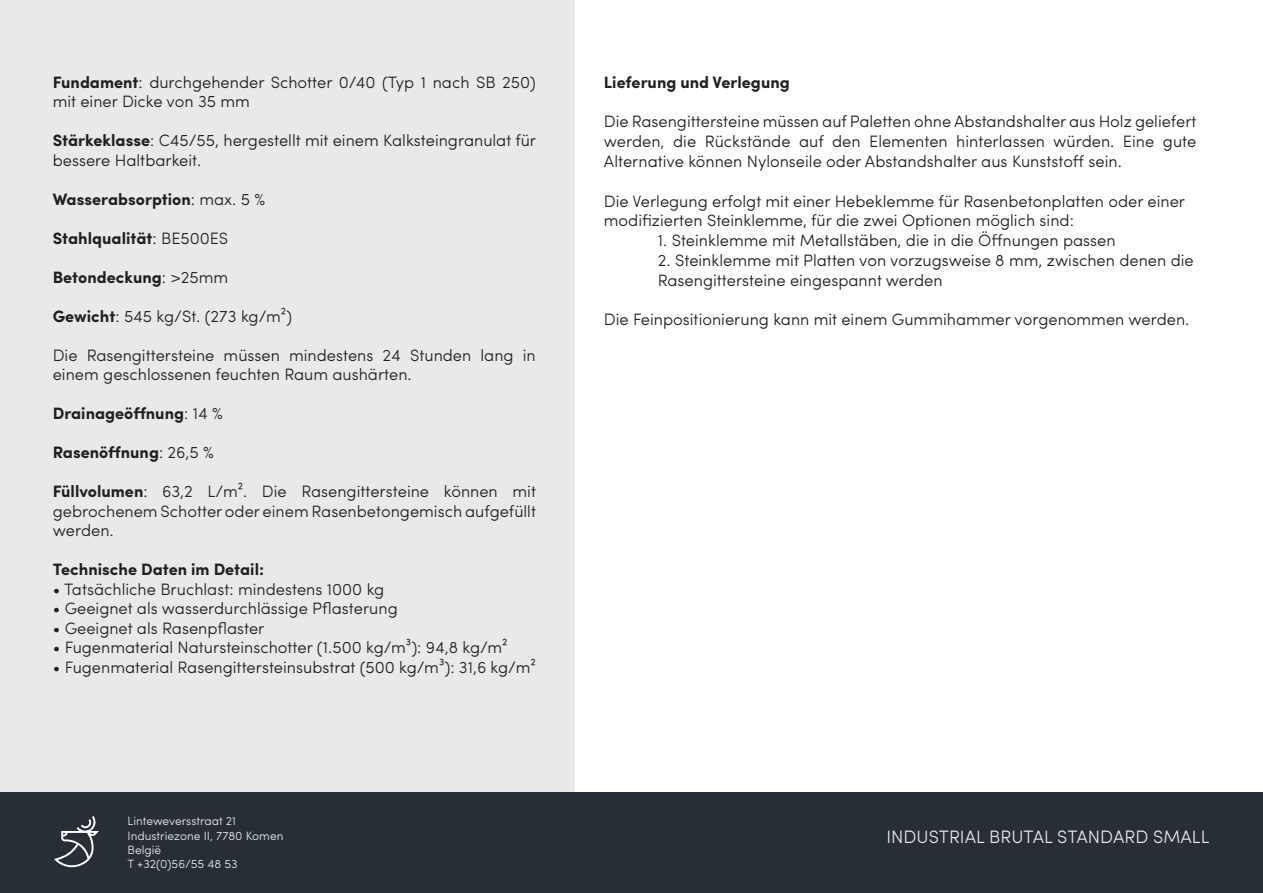
<style>
.page{position:relative;width:1263px;height:893px;background:#fff}
.page>*{position:absolute;margin:0;border:0;box-sizing:border-box;transform-origin:0 0}
.t1{font:300 18px "Sofia Pro";color:#e9e9e9}
.t2{font:300 16.5px/19.5px "Sofia Pro";color:#231f20}
.t3{font:700 16.5px "Sofia Pro";color:#231f20}
.t4{font:300 12px/14.4px "Sofia Pro";color:#e9e9e9}
.s1{font-weight:700}
.s2{font-weight:300}
</style>
<div class="page">
<div style="left:0;top:0;width:574px;height:893px;background:#e9e9e9"></div>
<div style="left:0;top:792px;width:1263px;height:101px;background:#282e35"></div>
<svg style="left:54px;top:816px;width:45px;height:51px"></svg>
<p class="t2" style="left:53px;top:71px;width:484px"><span class="s1">Fundament</span>: durchgehender Schotter 0/40 (Typ 1 nach SB 250) mit einer Dicke von 35 mm</p>
<p class="t2" style="left:53px;top:130px;width:485px"><span class="s1">Stärkeklasse</span>: C45/55, hergestellt mit einem Kalksteingranulat für bessere Haltbarkeit.</p>
<p class="t3" style="left:53px;top:186px;width:214px">Wasserabsorption<span class="s2">: max. 5 %</span></p>
<p class="t3" style="left:53px;top:225px;width:177px">Stahlqualität<span class="s2">: BE500ES</span></p>
<p class="t3" style="left:53px;top:264px;width:177px">Betondeckung<span class="s2">: &gt;25mm</span></p>
<p class="t2" style="left:53px;top:305px;width:241px"><span class="s1">Gewicht</span>: 545 kg/St. (273 kg/m²)</p>
<p class="t2" style="left:53px;top:344px;width:484px">Die Rasengittersteine müssen mindestens 24 Stunden lang in einem geschlossenen feuchten Raum aushärten.</p>
<p class="t3" style="left:53px;top:401px;width:172px">Drainageöffnung<span class="s2">: 14 %</span></p>
<p class="t3" style="left:53px;top:440px;width:163px">Rasenöffnung<span class="s2">: 26,5 %</span></p>
<p class="t2" style="left:53px;top:481px;width:485px;text-align:justify"><span class="s1">Füllvolumen</span>: 63,2 L/m². Die Rasengittersteine können mit gebrochenem Schotter oder einem Rasenbetongemisch aufgefüllt werden.</p>
<p class="t3" style="left:53px;top:557px;width:213px">Technische Daten im Detail:</p>
<p class="t2" style="left:53px;top:578px;width:333px">• Tatsächliche Bruchlast: mindestens 1000 kg</p>
<p class="t2" style="left:53px;top:598px;width:346px">• Geeignet als wasserdurchlässige Pflasterung</p>
<p class="t2" style="left:53px;top:617px;width:213px">• Geeignet als Rasenpflaster</p>
<p class="t2" style="left:53px;top:637px;width:456px">• Fugenmaterial Natursteinschotter (1.500 kg/m³): 94,8 kg/m²</p>
<p class="t2" style="left:53px;top:656px;width:484px">• Fugenmaterial Rasengittersteinsubstrat (500 kg/m³): 31,6 kg/m²</p>
<p class="t4" style="left:128px;top:813px;width:157px">Linteweversstraat 21<br>Industriezone II, 7780 Komen<br>België<br>T +32(0)56/55 48 53</p>
<p class="t3" style="left:604px;top:69px;width:187px">Lieferung und Verlegung</p>
<p class="t2" style="left:604px;top:111px;width:594px;text-align:justify">Die Rasengittersteine müssen auf Paletten ohne Abstandshalter aus Holz geliefert werden, die Rückstände auf den Elementen hinterlassen würden. Eine gute Alternative können Nylonseile oder Abstandshalter aus Kunststoff sein.</p>
<p class="t2" style="left:604px;top:190px;width:583px">Die Verlegung erfolgt mit einer Hebeklemme für Rasenbetonplatten oder einer modifizierten Steinklemme, für die zwei Optionen möglich sind:</p>
<p class="t2" style="left:658px;top:230px;width:459px">1. Steinklemme mit Metallstäben, die in die Öffnungen passen</p>
<p class="t2" style="left:658px;top:249px;width:537px">2. Steinklemme mit Platten von vorzugsweise 8 mm, zwischen denen die<br>Rasengittersteine eingespannt werden</p>
<p class="t2" style="left:604px;top:309px;width:587px">Die Feinpositionierung kann mit einem Gummihammer vorgenommen werden.</p>
<p class="t1" style="left:886px;top:824px;width:325px">INDUSTRIAL BRUTAL STANDARD SMALL</p>
</div>
